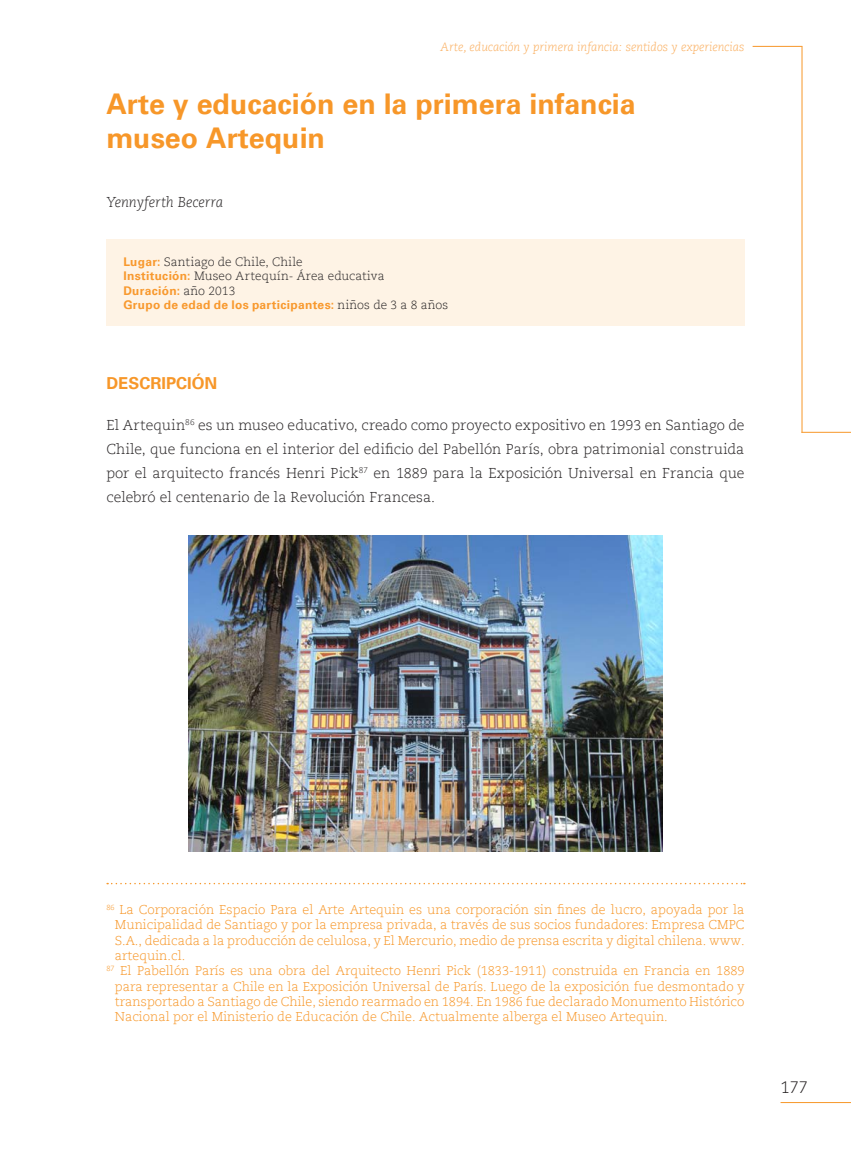
<style>
.page{position:relative;width:851px;height:1149px;background:#fff}
.page>*{position:absolute;margin:0;border:0;box-sizing:border-box;transform-origin:0 0}
.t1{font:700 28.5px/34.2px "Univers";color:#f79729}
.t2{font:700 16.5px "Univers";color:#f79729}
.t3{font:300 16.5px "Caecilia LT Std";color:#231f20}
.t4{font:300 14.25px/24px "Caecilia LT Std";color:#282526;text-align:justify}
.t5{font:italic 300 14.25px "Caecilia LT Std";color:#282526}
.t6{font:300 12.75px "Caecilia LT Std";color:#f79729}
.t7{font:300 12px/14.4px "Caecilia LT Std";letter-spacing:.015em;color:#282526}
.t8{font:700 12px/14.4px "Univers";letter-spacing:.025em;color:#f8992e}
.t9{font:italic 300 12px "Caecilia LT Std";color:#faae5e}
.s1{font-family:"Univers";font-weight:700;color:#f8992e}
.s2{font-family:"Caecilia LT Std";font-weight:300;color:#282526}
</style>
<div class="page">
<hr style="left:780px;top:1101px;width:70px;height:1px;background:#f79729">
<hr style="left:801px;top:46px;width:1px;height:386px;background:#f79729">
<hr style="left:752px;top:46px;width:50px;height:1px;background:#f79729">
<hr style="left:801px;top:432px;width:49px;height:1px;background:#f79729">
<div style="left:106px;top:239px;width:638px;height:87px;background:#fef3e5"></div>
<img style="left:188px;top:535px;width:474px;height:315px">
<svg style="left:107px;top:882px;width:637px;height:2px"></svg>
<p class="t9" style="left:440px;top:40px;width:306px">Arte, educación y primera infancia: sentidos y experiencias</p>
<h1 class="t1" style="left:106px;top:88px;width:530px">Arte y educación en la primera infancia museo Artequin</h1>
<p class="t5" style="left:106px;top:193px;width:119px">Yennyferth Becerra</p>
<p class="t7" style="left:123px;top:255px;width:263px"><span class="s1">Lugar:</span> Santiago de Chile, Chile<br><span class="s1">Institución:</span> Museo Artequín- Área educativa</p>
<p class="t8" style="left:123px;top:284px;width:326px">Duración: <span class="s2">año 2013<br></span>Grupo de edad de los participantes: <span class="s2">niños de 3 a 8 años</span></p>
<p class="t2" style="left:106px;top:373px;width:112px">DESCRIPCIÓN</p>
<p class="t4" style="left:106px;top:413px;width:639px">El Artequin<sup>86</sup> es un museo educativo, creado como proyecto expositivo en 1993 en Santiago de Chile, que funciona en el interior del edificio del Pabellón París, obra patrimonial construida por el arquitecto francés Henri Pick<sup>87</sup> en 1889 para la Exposición Universal en Francia que celebró el centenario de la Revolución Francesa.</p>
<p class="t6" style="left:106px;top:902px;width:639px"><sup>86</sup> La Corporación Espacio Para el Arte Artequin es una corporación sin fines de lucro, apoyada por la</p>
<p class="t6" style="left:115px;top:917px;width:631px">Municipalidad de Santiago y por la empresa privada, a través de sus socios fundadores: Empresa CMPC</p>
<p class="t6" style="left:115px;top:932px;width:631px">S.A., dedicada a la producción de celulosa, y El Mercurio, medio de prensa escrita y digital chilena. www.</p>
<p class="t6" style="left:115px;top:948px;width:72px">artequin.cl.</p>
<p class="t6" style="left:106px;top:963px;width:639px"><sup>87</sup> El Pabellón París es una obra del Arquitecto Henri Pick (1833-1911) construida en Francia en 1889</p>
<p class="t6" style="left:115px;top:978px;width:631px">para representar a Chile en la Exposición Universal de París. Luego de la exposición fue desmontado y</p>
<p class="t6" style="left:115px;top:994px;width:631px">transportado a Santiago de Chile, siendo rearmado en 1894. En 1986 fue declarado Monumento Histórico</p>
<p class="t6" style="left:115px;top:1009px;width:554px">Nacional por el Ministerio de Educación de Chile. Actualmente alberga el Museo Artequin.</p>
<p class="t3" style="left:780px;top:1077px;width:29px">177</p>
</div>
